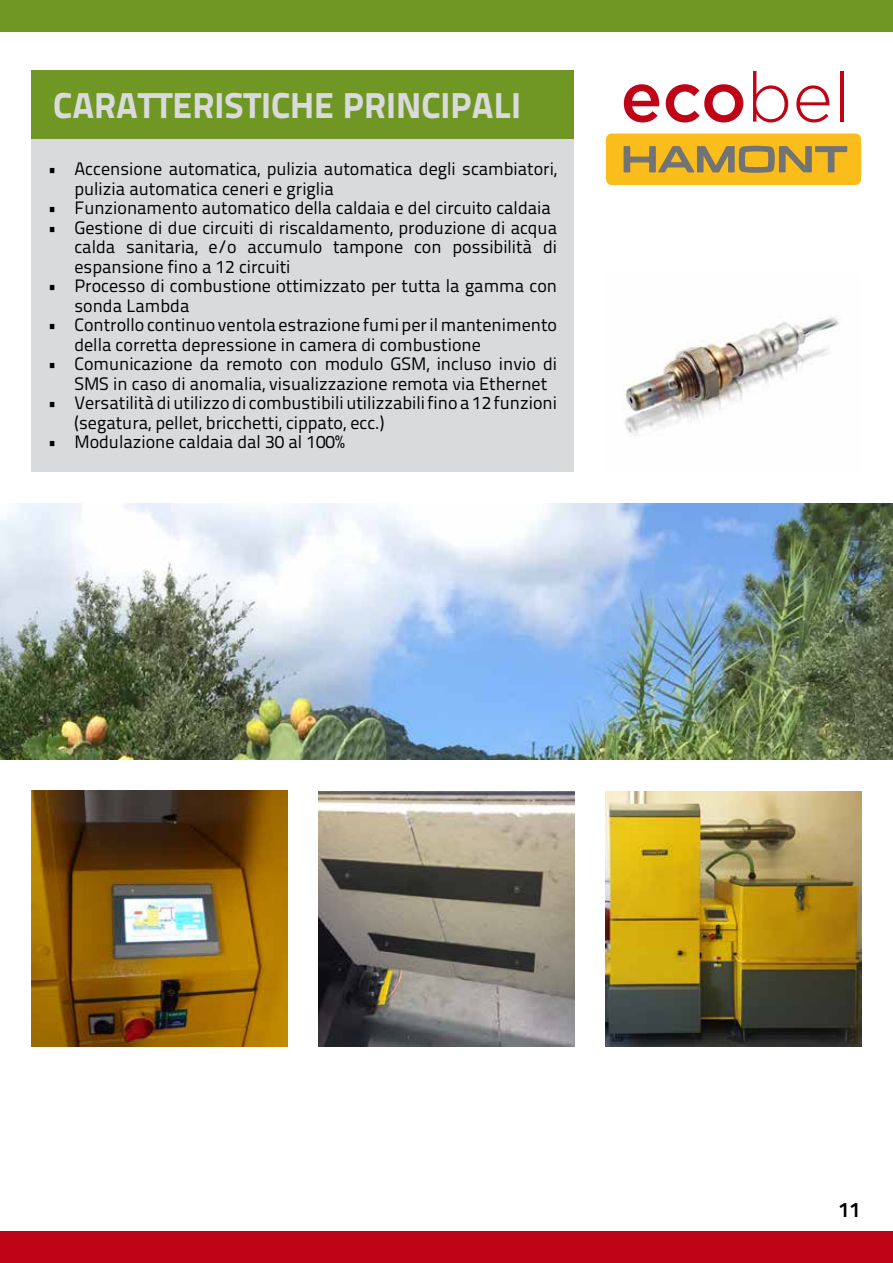
<style>
.page{position:relative;width:893px;height:1263px;background:#fff}
.page>*{position:absolute;margin:0;border:0;box-sizing:border-box;transform-origin:0 0}
.t1{font:800 36px "Titillium Text 22 L";color:#d9dadb}
.t2{font:700 21px "Titillium Text 22 L";color:#000}
.t3{font:18px/19.5px "Titillium Text 22 L";color:#000}
</style>
<div class="page">
<img style="left:0;top:504px;width:893px;height:255px">
<div style="left:32px;top:138px;width:542px;height:334px;background:#d9dadb"></div>
<img style="left:32px;top:791px;width:255px;height:255px">
<img style="left:606px;top:792px;width:255px;height:255px">
<img style="left:319px;top:792px;width:255px;height:255px">
<svg style="left:624px;top:84px;width:35px;height:38px"></svg>
<svg style="left:666px;top:84px;width:77px;height:38px"></svg>
<svg style="left:753px;top:71px;width:35px;height:51px"></svg>
<svg style="left:796px;top:85px;width:33px;height:37px"></svg>
<hr style="left:840px;top:71px;width:3px;height:51px;background:#c00418">
<div style="left:0;top:0;width:893px;height:32px;background:#709724"></div>
<div style="left:0;top:1231px;width:893px;height:32px;background:#c00418"></div>
<div style="left:606px;top:133px;width:255px;height:52px;background:#fabd1c;border-radius:6px"></div>
<svg style="left:624px;top:146px;width:223px;height:27px"></svg>
<div style="left:32px;top:70px;width:542px;height:68px;background:#709724"></div>
<img style="left:622px;top:317px;width:217px;height:119px">
<h1 class="t1" style="left:53px;top:77px;width:470px">CARATTERISTICHE PRINCIPALI</h1>
<p class="t3" style="left:74px;top:158px;width:484px;text-indent:-27px">• Accensione automatica, pulizia automatica degli scambiatori, pulizia automatica ceneri e griglia</p>
<p class="t3" style="left:47px;top:197px;width:505px">• Funzionamento automatico della caldaia e del circuito caldaia</p>
<p class="t3" style="left:74px;top:217px;width:484px;text-align:justify;text-indent:-27px">• Gestione di due circuiti di riscaldamento, produzione di acqua calda sanitaria, e/o accumulo tampone con possibilità di espansione fino a 12 circuiti</p>
<p class="t3" style="left:74px;top:275px;width:484px;text-indent:-27px">• Processo di combustione ottimizzato per tutta la gamma con sonda Lambda</p>
<p class="t3" style="left:74px;top:314px;width:484px;text-indent:-27px">• Controllo continuo ventola estrazione fumi per il mantenimento della corretta depressione in camera di combustione</p>
<p class="t3" style="left:74px;top:353px;width:484px;text-indent:-27px">• Comunicazione da remoto con modulo GSM, incluso invio di<br>SMS in caso di anomalia, visualizzazione remota via Ethernet</p>
<p class="t3" style="left:74px;top:392px;width:484px;text-indent:-27px">• Versatilità di utilizzo di combustibili utilizzabili fino a 12 funzioni (segatura, pellet, bricchetti, cippato, ecc.)</p>
<p class="t3" style="left:47px;top:431px;width:299px">• Modulazione caldaia dal 30 al 100%</p>
<p class="t2" style="left:839px;top:1193px;width:24px">11</p>
</div>
